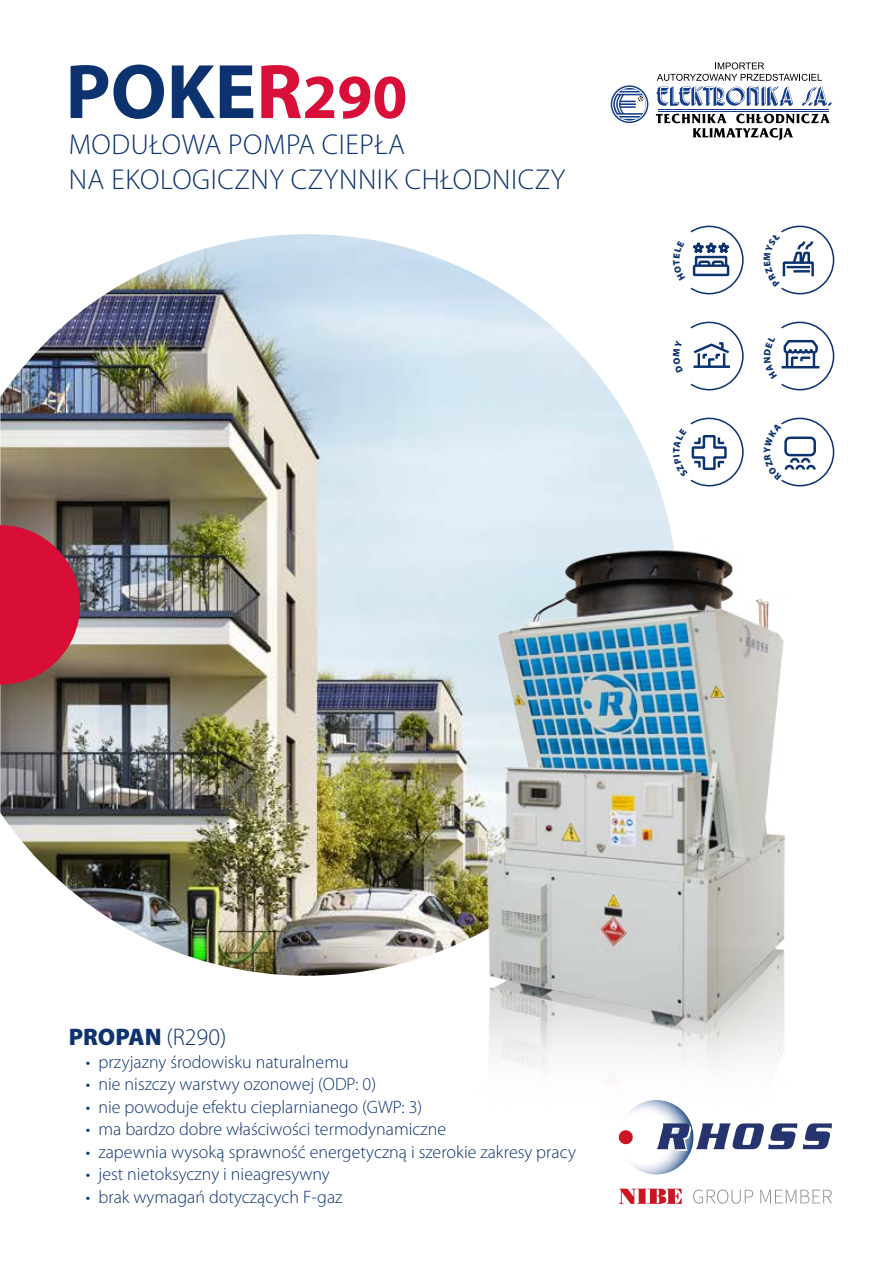
<style>
.page{position:relative;width:893px;height:1263px;background:#fff}
.page>*{position:absolute;margin:0;border:0;box-sizing:border-box;transform-origin:0 0}
.t1{font:700 78px "Myriad Pro";color:#0c3270}
.t2{font:300 28.8px/34.5px "Myriad Pro";letter-spacing:.02em;color:#0c3270}
.t3{font:900 24px "Myriad Pro";color:#0c3270}
.t4{font:300 18px "Myriad Pro";color:#0c3270}
.s1{color:#d80f38}
.s2{font-size:63px;color:#d80f38}
.s3{font-weight:300}
</style>
<div class="page">
<img style="left:0;top:234px;width:672px;height:742px">
<img style="left:371px;top:539px;width:414px;height:539px">
<img style="left:628px;top:1100px;width:63px;height:74px">
<svg style="left:618px;top:1129px;width:16px;height:16px"></svg>
<svg style="left:657px;top:1123px;width:140px;height:28px"></svg>
<svg style="left:803px;top:1123px;width:29px;height:26px"></svg>
<svg style="left:619px;top:1189px;width:63px;height:15px"></svg>
<svg style="left:693px;top:1189px;width:60px;height:15px"></svg>
<svg style="left:760px;top:1190px;width:72px;height:13px"></svg>
<svg style="left:0;top:525px;width:80px;height:160px;background:#c0203d"></svg>
<svg style="left:611px;top:85px;width:37px;height:38px"></svg>
<svg style="left:656px;top:114px;width:174px;height:26px"></svg>
<svg style="left:657px;top:87px;width:136px;height:19px"></svg>
<svg style="left:802px;top:87px;width:30px;height:19px"></svg>
<hr style="left:658px;top:109px;width:171px;height:1px;background:#153d8a">
<hr style="left:658px;top:111px;width:171px;height:1px;background:#153d8a">
<svg style="left:657px;top:62px;width:165px;height:19px"></svg>
<svg style="left:690px;top:322px;width:54px;height:68px"></svg>
<svg style="left:781px;top:226px;width:53px;height:68px"></svg>
<svg style="left:781px;top:322px;width:53px;height:68px"></svg>
<svg style="left:781px;top:418px;width:53px;height:68px"></svg>
<svg style="left:690px;top:226px;width:54px;height:68px"></svg>
<svg style="left:690px;top:418px;width:54px;height:68px"></svg>
<h1 class="t1" style="left:65px;top:41px;width:343px">POKE<span class="s1">R</span><span class="s2">290</span></h1>
<h2 class="t2" style="left:69px;top:127px;width:498px">MODUŁOWA POMPA CIEPŁA<br>NA EKOLOGICZNY CZYNNIK CHŁODNICZY</h2>
<h3 class="t3" style="left:69px;top:1021px;width:159px">PROPAN <span class="s3">(R290)</span></h3>
<p class="t4" style="left:86px;top:1051px;width:264px">• przyjazny środowisku naturalnemu</p>
<p class="t4" style="left:86px;top:1073px;width:292px">• nie niszczy warstwy ozonowej (ODP: 0)</p>
<p class="t4" style="left:86px;top:1096px;width:338px">• nie powoduje efektu cieplarnianego (GWP: 3)</p>
<p class="t4" style="left:86px;top:1118px;width:362px">• ma bardzo dobre właściwości termodynamiczne</p>
<p class="t4" style="left:86px;top:1141px;width:492px">• zapewnia wysoką sprawność energetyczną i szerokie zakresy pracy</p>
<p class="t4" style="left:86px;top:1163px;width:246px">• jest nietoksyczny i nieagresywny</p>
<p class="t4" style="left:86px;top:1186px;width:258px">• brak wymagań dotyczących F-gaz</p>
</div>
